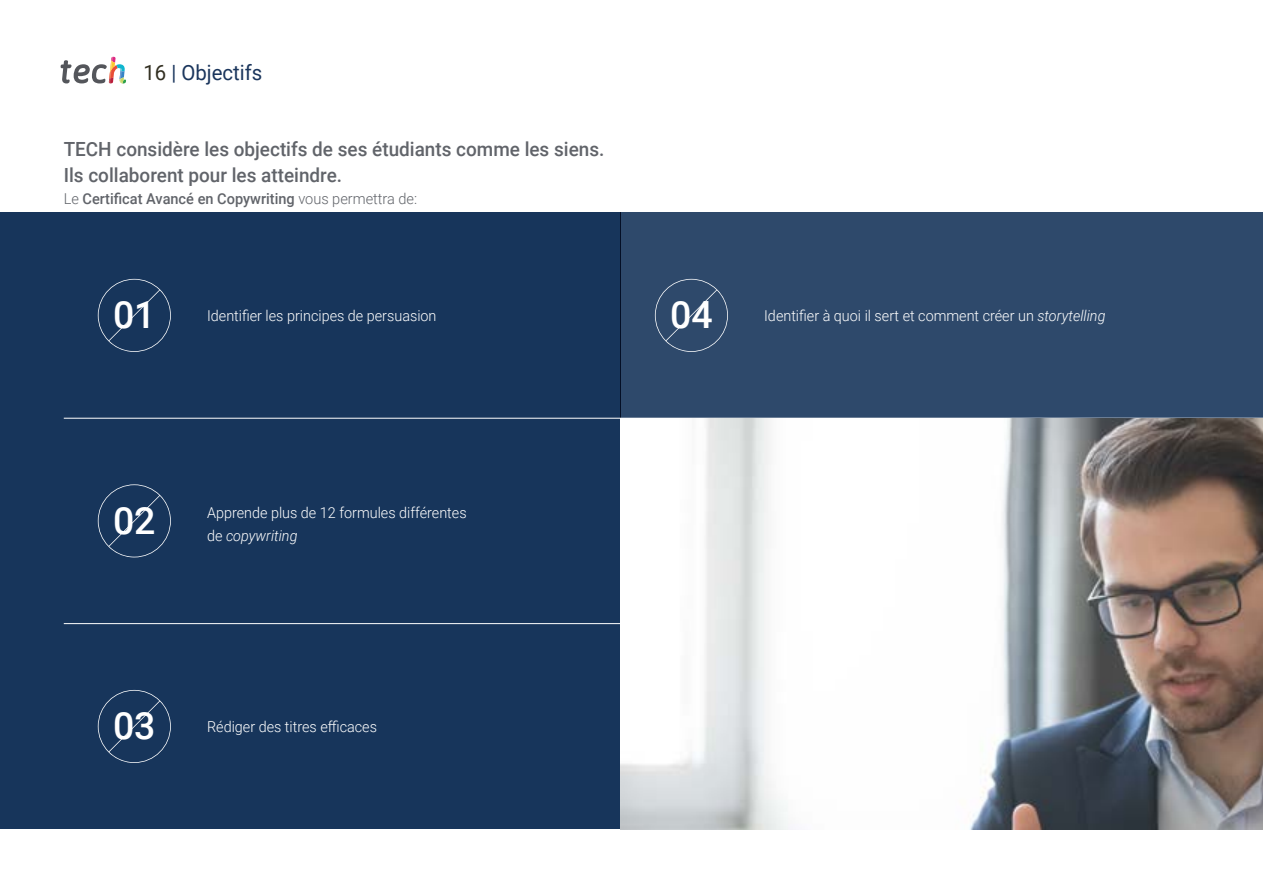
<style>
.page{position:relative;width:1263px;height:893px;background:#fff}
.page>*{position:absolute;margin:0;border:0;box-sizing:border-box;transform-origin:0 0}
.t1{font:500 37.5px "Roboto";color:#fff}
.t2{font:21px "Roboto";color:#1a355c}
.t3{font:500 19.5px/25.5px "Roboto";color:#61646a}
.t4{font:300 15px/22.5px "Roboto";color:#fff;scale:.96 1}
.t5{font:500 15px "Roboto";color:#61646a}
.s1{color:#312e20}
.s2{font-weight:300}
.s3{font-style:italic}
</style>
<div class="page">
<svg style="left:61px;top:57px;width:65px;height:27px"></svg>
<div style="left:0;top:213px;width:621px;height:616px;background:#17355b"></div>
<div style="left:621px;top:213px;width:642px;height:616px;background:#2e496b"></div>
<svg style="left:98px;top:279px;width:73px;height:73px"></svg>
<svg style="left:98px;top:484px;width:73px;height:73px"></svg>
<svg style="left:98px;top:690px;width:73px;height:73px"></svg>
<hr style="left:64px;top:418px;width:1199px;height:1px;background:#fff">
<hr style="left:64px;top:623px;width:1199px;height:1px;background:#fff">
<img style="left:621px;top:418px;width:642px;height:411px">
<svg style="left:655px;top:279px;width:73px;height:73px"></svg>
<h2 class="t2" style="left:144px;top:57px;width:120px"><span class="s1">16</span> | Objectifs</h2>
<h3 class="t3" style="left:64px;top:136px;width:542px">TECH considère les objectifs de ses étudiants comme les siens.<br>Ils collaborent pour les atteindre.</h3>
<p class="t5" style="left:64px;top:188px;width:355px"><span class="s2">Le</span> Certificat Avancé en Copywriting <span class="s2">vous permettra de:</span></p>
<h1 class="t1" style="left:113px;top:288px;width:44px">01</h1>
<p class="t4" style="left:207px;top:304px;width:240px">Identifier les principes de persuasion</p>
<h1 class="t1" style="left:670px;top:288px;width:44px">04</h1>
<p class="t4" style="left:764px;top:304px;width:357px">Identifier à quoi il sert et comment créer un <span class="s3">storytelling</span></p>
<h1 class="t1" style="left:113px;top:494px;width:44px">02</h1>
<p class="t4" style="left:207px;top:501px;width:272px">Apprende plus de 12 formules différentes de <span class="s3">copywriting</span></p>
<h1 class="t1" style="left:113px;top:699px;width:44px">03</h1>
<p class="t4" style="left:207px;top:715px;width:178px">Rédiger des titres efficaces</p>
</div>
